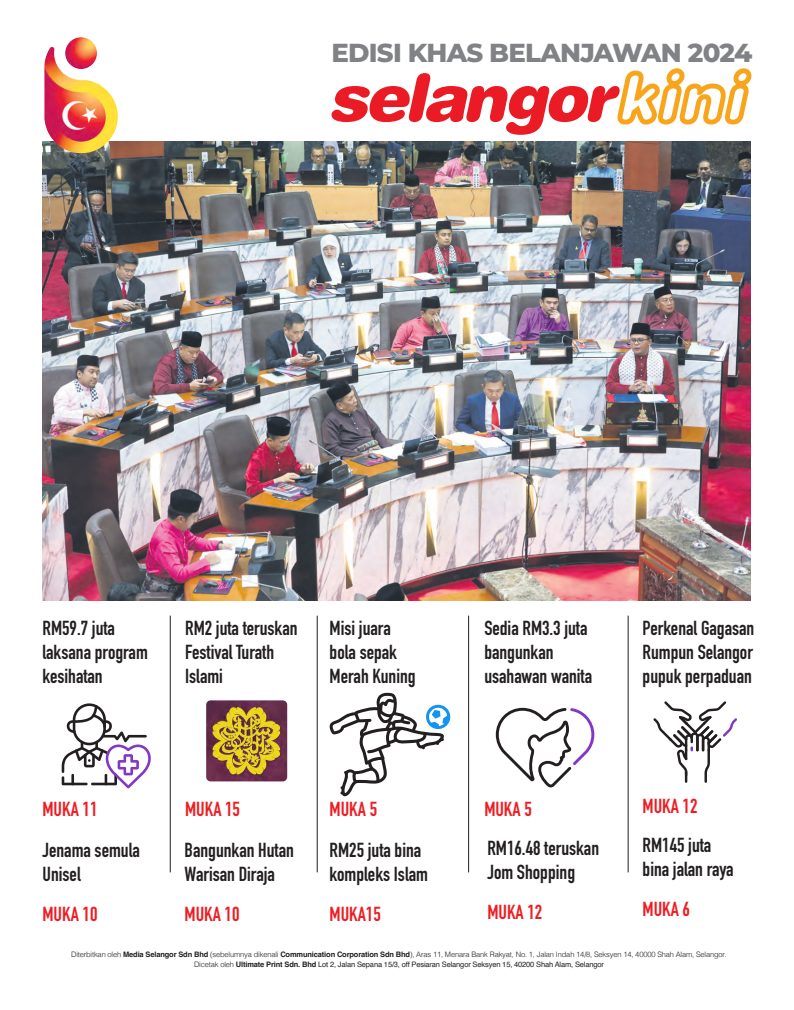
<style>
.page{position:relative;width:794px;height:1010px;background:#fff}
.page>*{position:absolute;margin:0;border:0;box-sizing:border-box;transform-origin:0 0}
.Body{font:800 26px "Montserrat";letter-spacing:-.03em;color:#808285}
.t1{font:700 20px/24px "DIN Condensed";color:#231f20}
.t2{font:700 20px "DIN Condensed";color:#ee1d23}
.BODYTEXT{font:300 7.5px "Helvetica";letter-spacing:-.02em;color:#231f20}
.BODYTEXT-2{font:7.5px "Helvetica";letter-spacing:-.02em;color:#231f20}
.s1{font-weight:700}
.s2{font-weight:300}
</style>
<div class="page">
<svg style="left:331px;top:68px;width:421px;height:67px"></svg>
<img style="left:43px;top:142px;width:707px;height:458px">
<hr style="left:628px;top:615px;width:1px;height:257px;background:#231f20">
<hr style="left:468px;top:615px;width:1px;height:257px;background:#231f20">
<hr style="left:317px;top:615px;width:1px;height:257px;background:#231f20">
<hr style="left:170px;top:615px;width:1px;height:257px;background:#231f20">
<img style="left:44px;top:37px;width:74px;height:116px">
<svg style="left:653px;top:701px;width:84px;height:81px"></svg>
<svg style="left:496px;top:707px;width:98px;height:80px"></svg>
<svg style="left:329px;top:692px;width:122px;height:104px"></svg>
<img style="left:206px;top:700px;width:81px;height:81px">
<svg style="left:62px;top:703px;width:89px;height:85px"></svg>
<p class="Body" style="left:331px;top:34px;width:422px">EDISI KHAS BELANJAWAN 2024</p>
<p class="t1" style="left:43px;top:615px;width:74px">RM59.7 juta</p>
<p class="t1" style="left:43px;top:639px;width:107px">laksana program kesihatan</p>
<p class="t1" style="left:185px;top:615px;width:114px">RM2 juta teruskan<br>Festival Turath<br>Islami</p>
<p class="t1" style="left:330px;top:615px;width:63px">Misi juara</p>
<p class="t1" style="left:330px;top:639px;width:69px">bola sepak</p>
<p class="t1" style="left:330px;top:663px;width:87px">Merah Kuning</p>
<p class="t2" style="left:43px;top:795px;width:56px">MUKA 11</p>
<p class="t2" style="left:185px;top:795px;width:56px">MUKA 15</p>
<p class="t2" style="left:330px;top:795px;width:49px">MUKA 5</p>
<p class="t1" style="left:484px;top:615px;width:105px">Sedia RM3.3 juta bangunkan</p>
<p class="t1" style="left:484px;top:663px;width:109px">usahawan wanita</p>
<p class="t2" style="left:484px;top:795px;width:49px">MUKA 5</p>
<p class="t1" style="left:642px;top:615px;width:113px">Perkenal Gagasan<br>Rumpun Selangor</p>
<p class="t1" style="left:642px;top:663px;width:111px">pupuk perpaduan</p>
<p class="t2" style="left:642px;top:792px;width:56px">MUKA 12</p>
<p class="t1" style="left:642px;top:832px;width:70px">RM145 juta</p>
<p class="t1" style="left:642px;top:856px;width:93px">bina jalan raya</p>
<p class="t2" style="left:642px;top:894px;width:49px">MUKA 6</p>
<p class="BODYTEXT" style="left:71px;top:947px;width:657px">Diterbitkan oleh <span class="s1">Media Selangor Sdn Bhd</span> (sebelumnya dikenali <span class="s1">Communication Corporation Sdn Bhd</span>), Aras 11, Menara Bank Rakyat, No. 1, Jalan Indah 14/8, Seksyen 14, 40000 Shah Alam, Selangor.</p>
<p class="BODYTEXT-2" style="left:194px;top:958px;width:411px"><span class="s2">Dicetak oleh</span> <span class="s1">Ultimate Print Sdn. Bhd</span> Lot 2, Jalan Sepana 15/3, off Pesiaran Selangor Seksyen 15, 40200 Shah Alam, Selangor</p>
<p class="t1" style="left:487px;top:835px;width:113px">RM16.48 teruskan<br>Jom Shopping</p>
<p class="t2" style="left:487px;top:898px;width:56px">MUKA 12</p>
<p class="t1" style="left:330px;top:837px;width:93px">RM25 juta bina</p>
<p class="t1" style="left:330px;top:861px;width:100px">kompleks Islam</p>
<p class="t2" style="left:330px;top:900px;width:53px">MUKA15</p>
<p class="t1" style="left:43px;top:837px;width:99px">Jenama semula<br>Unisel</p>
<p class="t2" style="left:43px;top:900px;width:56px">MUKA 10</p>
<p class="t1" style="left:184px;top:837px;width:111px">Bangunkan Hutan<br>Warisan Diraja</p>
<p class="t2" style="left:184px;top:900px;width:56px">MUKA 10</p>
</div>
